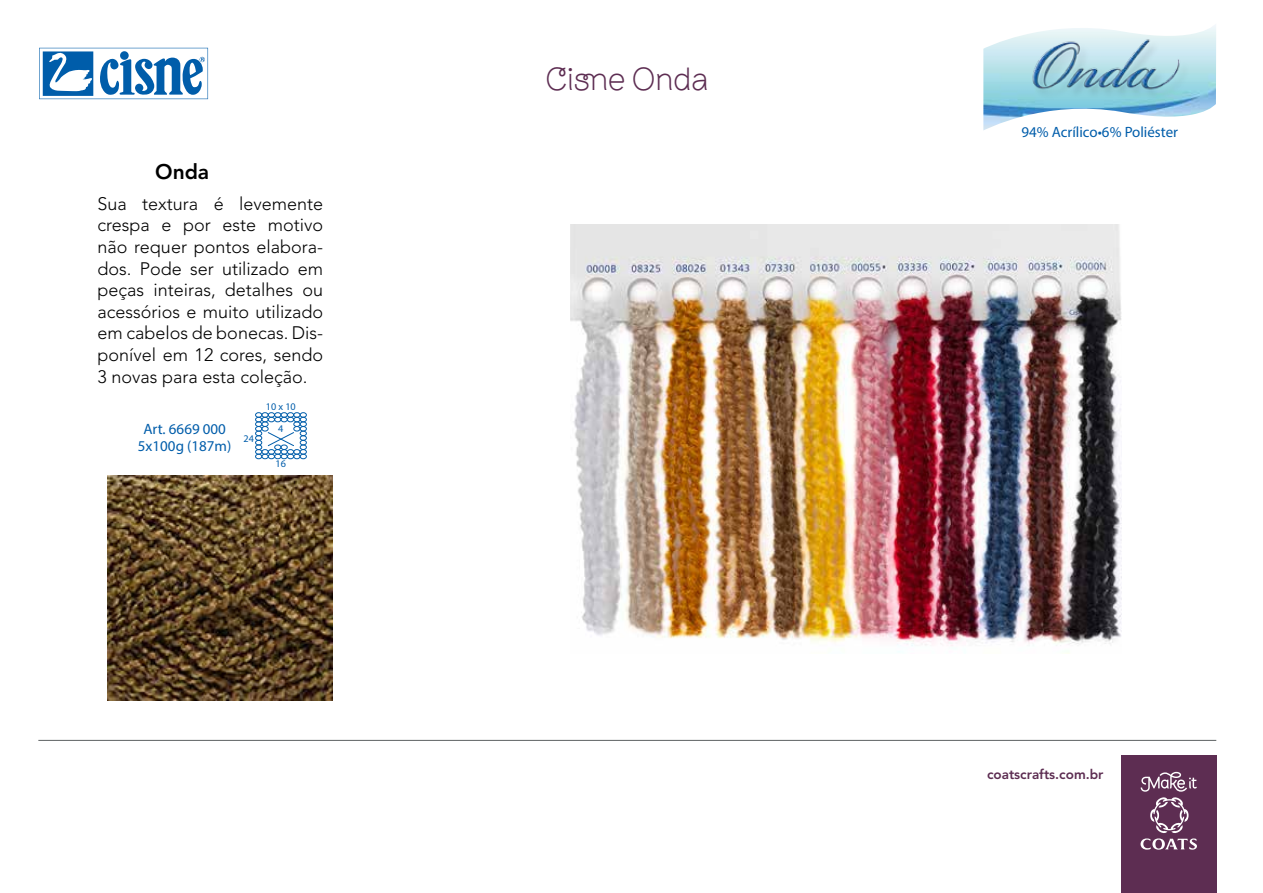
<style>
.page{position:relative;width:1263px;height:893px;background:#fff}
.page>*{position:absolute;margin:0;border:0;box-sizing:border-box;transform-origin:0 0}
.t1{font:300 32.7px "Brownstone Sans";color:#5d2d52}
.t2{font:800 21px "Avenir LT Std";color:#000}
.t3{font:300 18px/21.6px "Avenir LT Std";color:#000;text-align:justify}
.t4{font:15px/16.5px "Myriad Pro";color:#005daa;text-align:center}
.t5{font:800 13.5px "Avenir LT Std";color:#5d2d52}
.t6{font:10.2px/22.2px "Myriad Pro";color:#005daa;text-align:center}
</style>
<div class="page">
<div style="left:1121px;top:756px;width:95px;height:137px;background:#5d2d52"></div>
<svg style="left:1140px;top:772px;width:57px;height:78px"></svg>
<hr style="left:38px;top:740px;width:1178px;height:1px;background:#5d6162">
<svg style="left:39px;top:48px;width:169px;height:51px"></svg>
<img style="left:107px;top:476px;width:225px;height:225px">
<img style="left:983px;top:25px;width:233px;height:105px">
<img style="left:1018px;top:32px;width:182px;height:92px">
<div style="left:255px;top:412px;width:7px;height:6px;border:1px solid #005daa;border-radius:50%"></div>
<div style="left:261px;top:412px;width:8px;height:6px;border:1px solid #005daa;border-radius:50%"></div>
<div style="left:268px;top:412px;width:7px;height:6px;border:1px solid #005daa;border-radius:50%"></div>
<div style="left:274px;top:412px;width:7px;height:6px;border:1px solid #005daa;border-radius:50%"></div>
<div style="left:281px;top:412px;width:7px;height:6px;border:1px solid #005daa;border-radius:50%"></div>
<div style="left:287px;top:412px;width:7px;height:6px;border:1px solid #005daa;border-radius:50%"></div>
<div style="left:293px;top:412px;width:7px;height:6px;border:1px solid #005daa;border-radius:50%"></div>
<div style="left:300px;top:412px;width:7px;height:6px;border:1px solid #005daa;border-radius:50%"></div>
<div style="left:255px;top:444px;width:7px;height:6px;border:1px solid #005daa;border-radius:50%"></div>
<div style="left:274px;top:444px;width:7px;height:6px;border:1px solid #005daa;border-radius:50%"></div>
<div style="left:281px;top:444px;width:7px;height:6px;border:1px solid #005daa;border-radius:50%"></div>
<div style="left:300px;top:444px;width:7px;height:6px;border:1px solid #005daa;border-radius:50%"></div>
<div style="left:255px;top:449px;width:7px;height:6px;border:1px solid #005daa;border-radius:50%"></div>
<div style="left:261px;top:449px;width:8px;height:6px;border:1px solid #005daa;border-radius:50%"></div>
<div style="left:268px;top:449px;width:7px;height:6px;border:1px solid #005daa;border-radius:50%"></div>
<div style="left:274px;top:449px;width:7px;height:6px;border:1px solid #005daa;border-radius:50%"></div>
<div style="left:281px;top:449px;width:7px;height:6px;border:1px solid #005daa;border-radius:50%"></div>
<div style="left:287px;top:449px;width:7px;height:6px;border:1px solid #005daa;border-radius:50%"></div>
<div style="left:293px;top:449px;width:7px;height:6px;border:1px solid #005daa;border-radius:50%"></div>
<div style="left:300px;top:449px;width:7px;height:6px;border:1px solid #005daa;border-radius:50%"></div>
<svg style="left:255px;top:454px;width:7px;height:5px"></svg>
<div style="left:261px;top:454px;width:8px;height:5px;border:1px solid #005daa;border-radius:50%"></div>
<svg style="left:268px;top:454px;width:39px;height:5px"></svg>
<svg style="left:255px;top:417px;width:52px;height:30px"></svg>
<img style="left:570px;top:224px;width:551px;height:429px">
<p class="t2" style="left:155px;top:159px;width:56px">Onda</p>
<p class="t3" style="left:98px;top:193px;width:227px">Sua textura é levemente crespa e por este motivo não requer pontos elabora&shy;dos. Pode ser utilizado em peças inteiras, detalhes ou acessórios e muito utilizado em cabelos de bonecas. Dis&shy;ponível em 12 cores, sendo 3 novas para esta coleção.</p>
<p class="t4" style="left:138px;top:420px;width:95px">Art. 6669 000<br>5x100g (187m)</p>
<p class="t6" style="left:244px;top:427px;width:12px">24</p>
<p class="t6" style="left:266px;top:395px;width:31px">10 x 10<br>4</p>
<p class="t6" style="left:276px;top:452px;width:12px">16</p>
<h1 class="t1" style="left:545px;top:60px;width:165px">Cisne Onda</h1>
<p class="t4" style="left:1021px;top:124px;width:158px">94% Acrílico•6% Poliéster</p>
<p class="t5" style="left:987px;top:766px;width:118px">coatscrafts.com.br</p>
</div>
